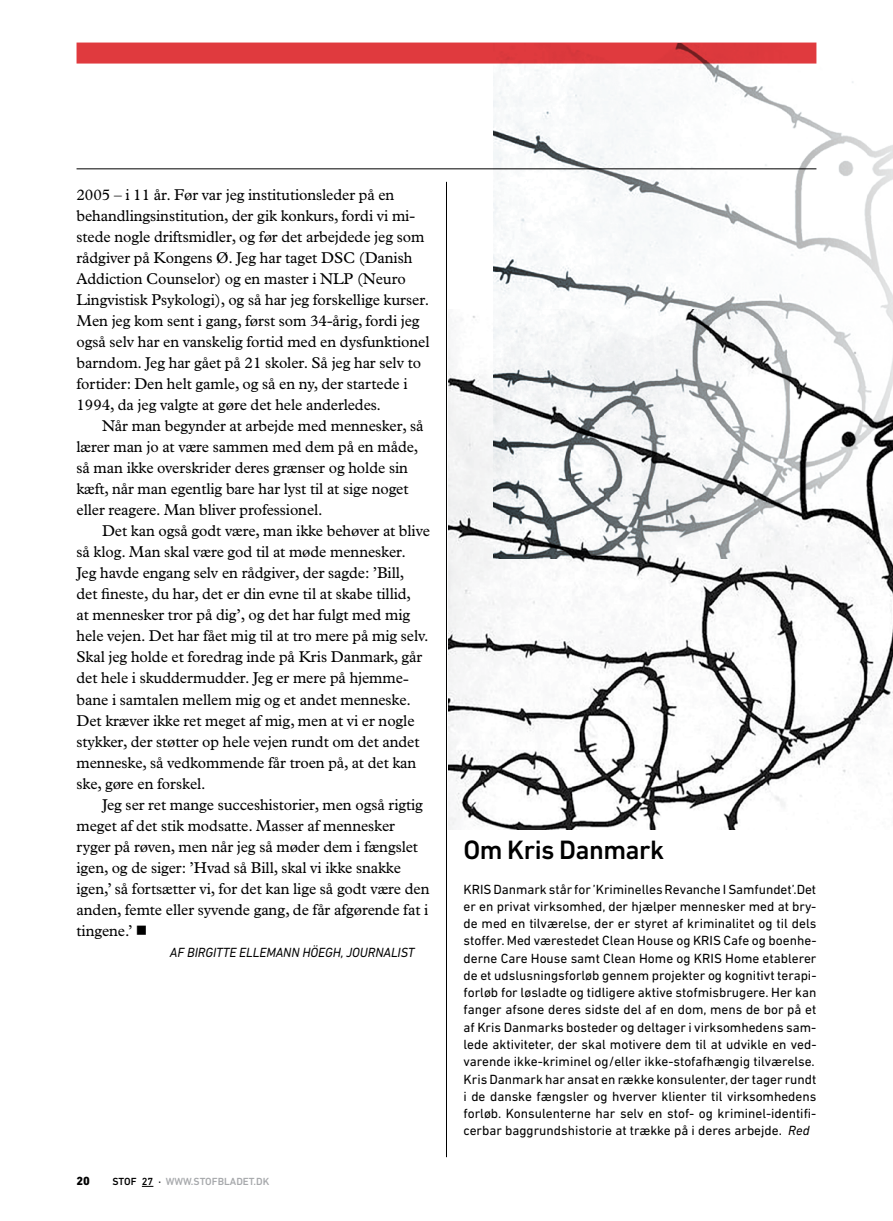
<style>
.page{position:relative;width:893px;height:1221px;background:#fff}
.page>*{position:absolute;margin:0;border:0;box-sizing:border-box;transform-origin:0 0}
.t1{font:500 27px "DIN Next LT Pro";letter-spacing:-.02em;color:#000}
.t2{font:15.75px/21px "Plantin";letter-spacing:-.005em;color:#000}
.t3{font:13.5px/17.2px "DIN Next LT Pro";color:#000}
.t4{font:italic 13.5px "DIN Next LT Pro";letter-spacing:-.01em;color:#000}
.t5{font:800 12px "DIN Next LT Pro";color:#000}
.t6{font:500 10.5px "DIN Next LT Pro";color:#a7a9ac}
.s1{color:#000}
.s2{font-style:italic}
</style>
<div class="page">
<hr style="left:77px;top:168px;width:739px;height:1px;background:#000">
<hr style="left:446px;top:182px;width:1px;height:975px;background:#000">
<img style="left:449px;top:316px;width:444px;height:513px">
<img style="left:493px;top:44px;width:400px;height:514px">
<div style="left:77px;top:43px;width:739px;height:21px;background:#e03a3e"></div>
<p class="t2" style="left:77px;top:184px;width:354px">2005 – i 11 år. Før var jeg institutionsleder på en behandlingsinstitution, der gik konkurs, fordi vi mi&shy;stede nogle driftsmidler, og før det arbejdede jeg som rådgiver på Kongens Ø. Jeg har taget DSC (Danish Addiction Counselor) og en master i NLP (Neuro Lingvistisk Psykologi), og så har jeg forskellige kurser.<br>Men jeg kom sent i gang, først som 34-årig, fordi jeg også selv har en vanskelig fortid med en dysfunktionel barndom. Jeg har gået på 21 skoler. Så jeg har selv to fortider: Den helt gamle, og så en ny, der startede i 1994, da jeg valgte at gøre det hele anderledes.</p>
<p class="t2" style="left:77px;top:415px;width:348px;text-indent:26px">Når man begynder at arbejde med mennesker, så lærer man jo at være sammen med dem på en måde, så man ikke overskrider deres grænser og holde sin kæft, når man egentlig bare har lyst til at sige noget eller reagere. Man bliver professionel.</p>
<p class="t2" style="left:77px;top:520px;width:355px;text-indent:26px">Det kan også godt være, man ikke behøver at blive så klog. Man skal være god til at møde mennesker.<br>Jeg havde engang selv en rådgiver, der sagde: ’Bill,<br>det fineste, du har, det er din evne til at skabe tillid,<br>at mennesker tror på dig’, og det har fulgt med mig hele vejen. Det har fået mig til at tro mere på mig selv.<br>Skal jeg holde et foredrag inde på Kris Danmark, går det hele i skuddermudder. Jeg er mere på hjemme&shy;bane i samtalen mellem mig og et andet menneske.<br>Det kræver ikke ret meget af mig, men at vi er nogle stykker, der støtter op hele vejen rundt om det andet menneske, så vedkommende får troen på, at det kan ske, gøre en forskel.</p>
<p class="t2" style="left:77px;top:793px;width:355px;text-indent:26px">Jeg ser ret mange succeshistorier, men også rigtig meget af det stik modsatte. Masser af mennesker ryger på røven, men når jeg så møder dem i fængslet igen, og de siger: ’Hvad så Bill, skal vi ikke snakke igen,’ så fortsætter vi, for det kan lige så godt være den anden, femte eller syvende gang, de får afgørende fat i tingene.’ ■</p>
<p class="t4" style="left:170px;top:944px;width:246px">AF BIRGITTE ELLEMANN HÖEGH, JOURNALIST</p>
<p class="t5" style="left:77px;top:1173px;width:15px">20</p>
<p class="t6" style="left:112px;top:1175px;width:159px"><span class="s1">STOF 27 ·</span> WWW.STOFBLADET.DK</p>
<h1 class="t1" style="left:463px;top:834px;width:202px">Om Kris Danmark</h1>
<p class="t3" style="left:463px;top:880px;width:354px">KRIS Danmark står for ’Kriminelles Revanche I Samfundet’.Det er en privat virksomhed, der hjælper mennesker med at bry&shy;de med en tilværelse, der er styret af kriminalitet og til dels stoffer. Med værestedet Clean House og KRIS Cafe og boenhe&shy;derne Care House samt Clean Home og KRIS Home etablerer de et udslusningsforløb gennem projekter og kognitivt terapi&shy;forløb for løsladte og tidligere aktive stofmisbrugere. Her kan fanger afsone deres sidste del af en dom, mens de bor på et af Kris Danmarks bosteder og deltager i virksomhedens sam&shy;lede aktiviteter, der skal motivere dem til at udvikle en ved&shy;varende ikke-kriminel og/eller ikke-stofafhængig tilværelse.<br>Kris Danmark har ansat en række konsulenter, der tager rundt i de danske fængsler og hverver klienter til virksomhedens forløb. Konsulenterne har selv en stof- og kriminel-identifi&shy;cerbar baggrundshistorie at trække på i deres arbejde. <span class="s2">Red</span></p>
</div>
